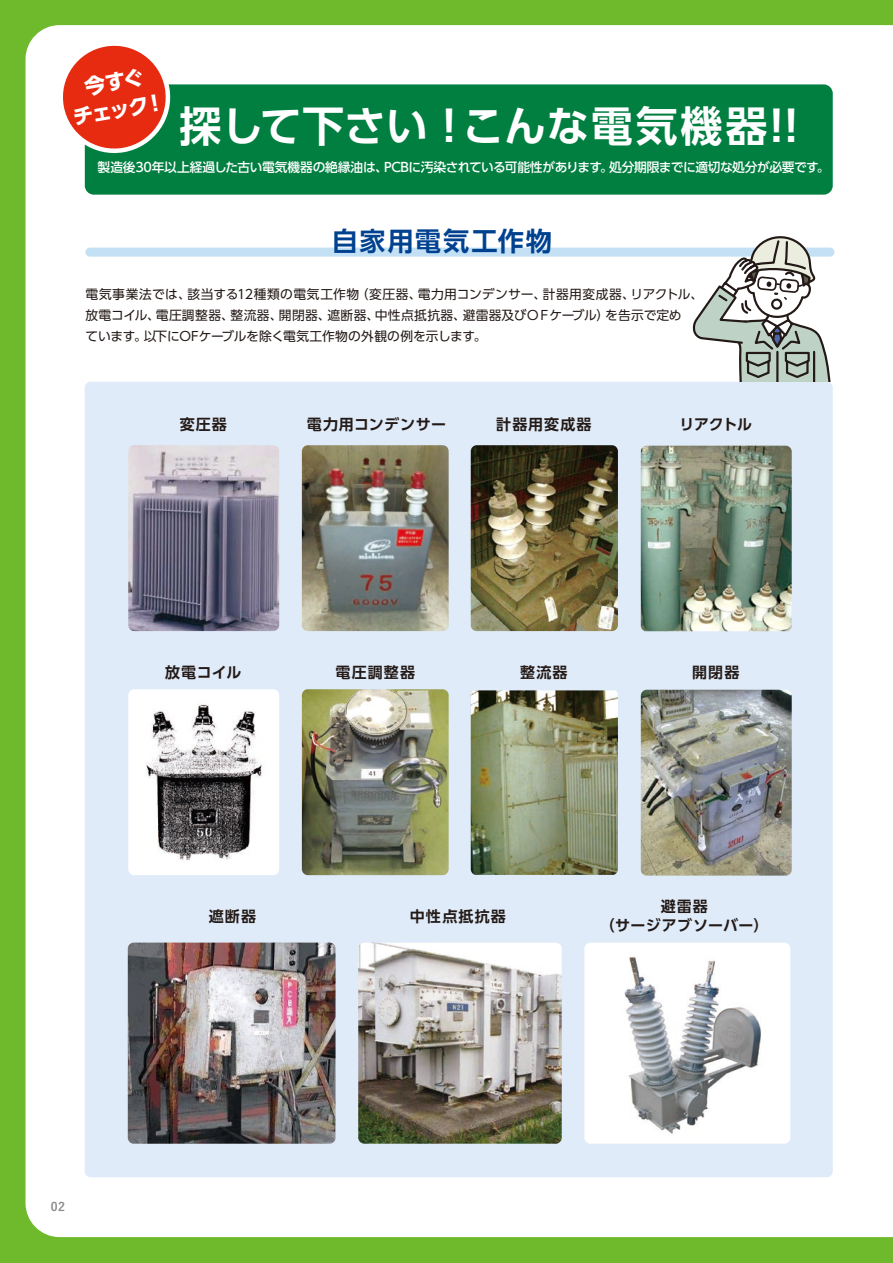
<style>
.page{position:relative;width:893px;height:1263px;background:#6fba2c}
.page>*{position:absolute;margin:0;border:0;box-sizing:border-box;transform-origin:0 0}
.t1{font:700 42px "UD Shin Go Pr 6 De";letter-spacing:.01em;color:#fff}
.t2{font:700 26.25px "UD Shin Go Pr 6 De";letter-spacing:.065em;color:#004290}
.t3{font:700 21px/27.9px "UD Shin Go Pr 6";color:#fff;text-align:center}
.t4{font:700 15px "UD Shin Go Pr 6 De";letter-spacing:.065em;color:#231916}
.t5{font:700 15px/19.5px "UD Shin Go Pr 6 De";letter-spacing:.03em;color:#231916;text-align:center}
.t6{font:700 15px "UD Shin Go Pr 6 De";letter-spacing:.035em;color:#231916}
.t7{font:12.75px/21.3px "UD Shin Go Pr 6";letter-spacing:.015em;color:#231916}
.t8{font:500 12.75px "UD Shin Go Pr 6";letter-spacing:-.025em;color:#fff}
.t9{font:12px "Yu Gothic Std B";color:#898989}
</style>
<div class="page">
<div style="left:26px;top:25px;width:867px;height:1212px;background:#fff"></div>
<div style="left:85px;top:382px;width:748px;height:795px;background:#dfebf8;border-radius:6px"></div>
<div style="left:85px;top:84px;width:748px;height:111px;background:#007f41;border-radius:9px"></div>
<img style="left:128px;top:942px;width:208px;height:202px">
<img style="left:358px;top:942px;width:204px;height:202px">
<div style="left:584px;top:942px;width:206px;height:202px;background:#fff;border-radius:6px"></div>
<div style="left:128px;top:689px;width:151px;height:186px;background:#fff;border-radius:6px"></div>
<img style="left:302px;top:689px;width:147px;height:186px">
<img style="left:641px;top:690px;width:151px;height:185px">
<img style="left:471px;top:690px;width:147px;height:185px">
<img style="left:128px;top:445px;width:151px;height:186px">
<img style="left:302px;top:445px;width:147px;height:186px">
<img style="left:641px;top:446px;width:151px;height:185px">
<img style="left:471px;top:445px;width:147px;height:186px">
<svg style="left:51px;top:34px;width:121px;height:126px;background:#d97f6a"></svg>
<img style="left:624px;top:956px;width:137px;height:178px">
<img style="left:146px;top:704px;width:116px;height:156px">
<div style="left:85px;top:248px;width:749px;height:9px;background:#c3e0f5;border-radius:4px"></div>
<svg style="left:681px;top:236px;width:149px;height:146px;background:#cacfcb"></svg>
<h3 class="t3" style="left:66px;top:76px;width:95px;rotate:-10deg">今すぐ<br>チェック！</h3>
<p class="t8" style="left:98px;top:157px;width:733px">製造後30年以上経過した古い電気機器の絶縁油は、PCBに汚染されている可能性があります。処分期限までに適切な処分が必要です。</p>
<h1 class="t1" style="left:179px;top:92px;width:620px">探して下さい！こんな電気機器!!</h1>
<h2 class="t2" style="left:332px;top:220px;width:222px">自家用電気工作物</h2>
<p class="t7" style="left:86px;top:283px;width:619px">電気事業法では、該当する12種類の電気工作物（変圧器、電力用コンデンサー、計器用変成器、リアクトル、放電コイル、電圧調整器、整流器、開閉器、遮断器、中性点抵抗器、避雷器及びＯＦケーブル）を告示で定め<br>ています。以下にOFケーブルを除く電気工作物の外観の例を示します。</p>
<p class="t4" style="left:180px;top:412px;width:49px">変圧器</p>
<p class="t6" style="left:307px;top:412px;width:141px">電力用コンデンサー</p>
<p class="t4" style="left:496px;top:412px;width:97px">計器用変成器</p>
<p class="t4" style="left:679px;top:412px;width:74px">リアクトル</p>
<p class="t4" style="left:165px;top:660px;width:78px">放電コイル</p>
<p class="t4" style="left:335px;top:660px;width:81px">電圧調整器</p>
<p class="t4" style="left:520px;top:660px;width:49px">整流器</p>
<p class="t4" style="left:692px;top:660px;width:49px">開閉器</p>
<p class="t4" style="left:209px;top:904px;width:49px">遮断器</p>
<p class="t4" style="left:410px;top:904px;width:97px">中性点抵抗器</p>
<p class="t5" style="left:600px;top:896px;width:170px">避雷器<br>（サージアブソーバー）</p>
<p class="t9" style="left:51px;top:1197px;width:16px">02</p>
</div>
